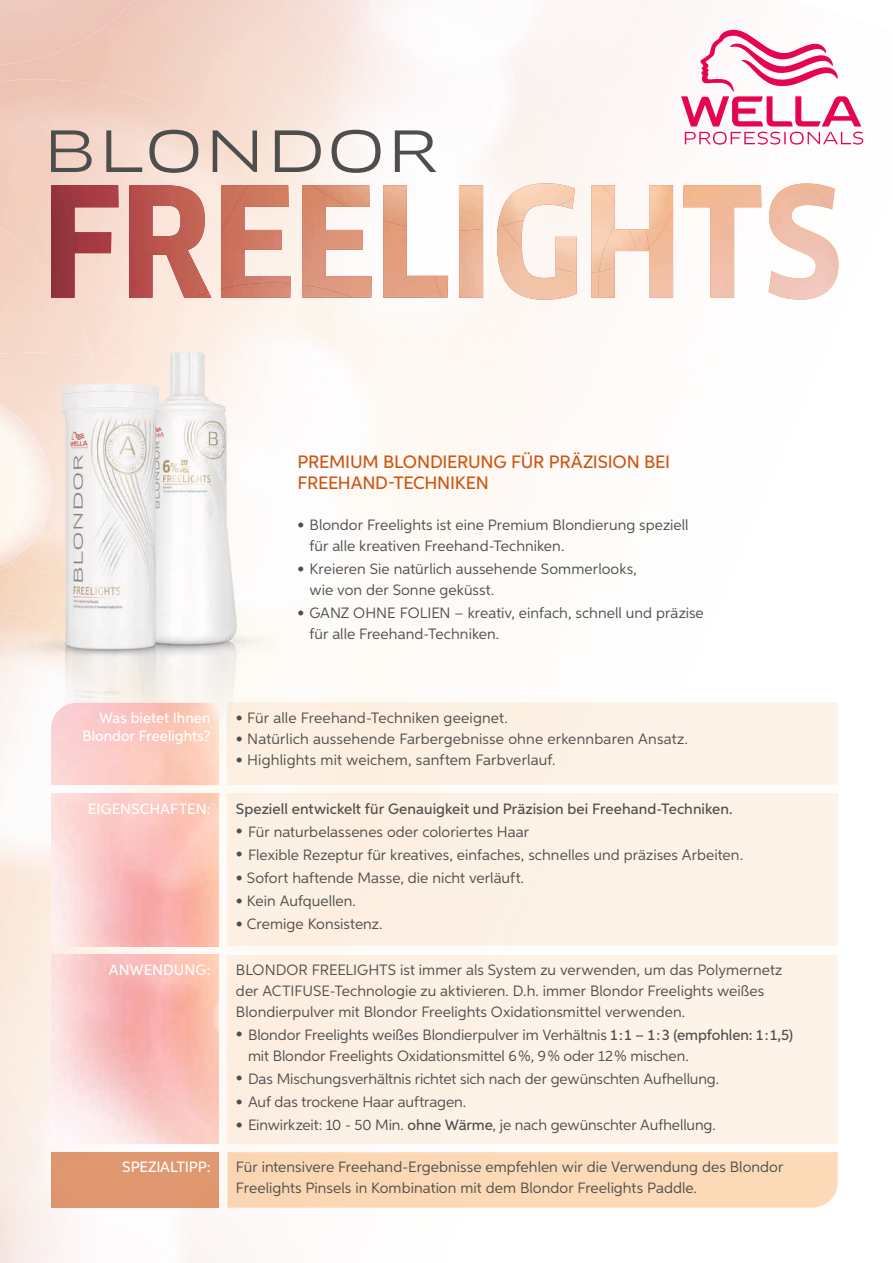
<style>
.page{position:relative;width:893px;height:1263px;background:#fff}
.page>*{position:absolute;margin:0;border:0;box-sizing:border-box;transform-origin:0 0}
.t1{font:500 18px/21px "Aspira";letter-spacing:-.01em;color:#cc5613}
.t2{font:15px/21px "Aspira";letter-spacing:.005em;color:#4e4e4d}
.t3{font:500 15px/18px "Aspira";color:#fff;text-align:right}
.t4{font:500 15px "Aspira";letter-spacing:.005em;color:#4e4e4d}
.s1{font-weight:600}
.s2{font-weight:500}
</style>
<div class="page">
<img style="left:274px;top:1px;width:50px;height:54px">
<img style="left:275px;top:0;width:78px;height:53px">
<div style="left:355px;top:463px;width:91px;height:67px;background:#fef9f3"></div>
<div style="left:531px;top:119px;width:93px;height:226px;background:#fcf6f4"></div>
<img style="left:339px;top:434px;width:30px;height:59px">
<img style="left:0;top:79px;width:263px;height:139px">
<img style="left:604px;top:263px;width:235px;height:82px">
<img style="left:324px;top:53px;width:4px;height:33px">
<img style="left:328px;top:11px;width:78px;height:67px">
<img style="left:360px;top:0;width:73px;height:71px">
<img style="left:0;top:1161px;width:189px;height:102px">
<img style="left:0;top:1234px;width:136px;height:29px">
<img style="left:36px;top:1150px;width:146px;height:83px">
<img style="left:249px;top:86px;width:282px;height:279px">
<div style="left:470px;top:139px;width:75px;height:44px;background:#fcf4f1"></div>
<img style="left:232px;top:164px;width:105px;height:168px">
<img style="left:325px;top:78px;width:145px;height:100px">
<img style="left:361px;top:77px;width:90px;height:37px">
<img style="left:451px;top:114px;width:53px;height:53px">
<img style="left:0;top:218px;width:93px;height:135px">
<div style="left:0;top:353px;width:104px;height:17px;background:#f6dbcd"></div>
<div style="left:0;top:0;width:144px;height:66px;background:#edc6b9"></div>
<div style="left:446px;top:518px;width:153px;height:12px;background:#fefaf5"></div>
<img style="left:559px;top:523px;width:40px;height:7px">
<img style="left:116px;top:347px;width:157px;height:23px">
<img style="left:0;top:370px;width:275px;height:455px">
<div style="left:227px;top:955px;width:611px;height:189px;background:#fdf2e7"></div>
<div style="left:227px;top:703px;width:611px;height:82px;background:#fdf1e5"></div>
<img style="left:51px;top:703px;width:168px;height:82px">
<div style="left:227px;top:793px;width:611px;height:153px;background:#fdf2e6"></div>
<img style="left:51px;top:794px;width:168px;height:152px">
<img style="left:51px;top:955px;width:168px;height:189px">
<div style="left:227px;top:1152px;width:611px;height:56px;background:#fcd9b7"></div>
<div style="left:51px;top:1152px;width:168px;height:56px;background:#e09870"></div>
<svg style="left:51px;top:130px;width:41px;height:42px;background:#b09d95"></svg>
<svg style="left:106px;top:130px;width:36px;height:42px;background:#cfbbb2"></svg>
<svg style="left:149px;top:130px;width:49px;height:43px;background:#c3b3ab"></svg>
<svg style="left:213px;top:130px;width:44px;height:42px;background:#c2b1a8"></svg>
<svg style="left:275px;top:130px;width:46px;height:42px;background:#beb3ad"></svg>
<svg style="left:332px;top:130px;width:49px;height:43px"></svg>
<svg style="left:395px;top:130px;width:41px;height:42px"></svg>
<svg style="left:51px;top:183px;width:710px;height:117px"></svg>
<img style="left:51px;top:185px;width:80px;height:113px">
<img style="left:131px;top:185px;width:90px;height:58px">
<img style="left:131px;top:242px;width:75px;height:56px">
<svg style="left:193px;top:293px;width:11px;height:5px"></svg>
<img style="left:221px;top:185px;width:142px;height:78px">
<img style="left:368px;top:220px;width:73px;height:78px">
<img style="left:205px;top:263px;width:163px;height:35px">
<img style="left:312px;top:185px;width:95px;height:41px">
<img style="left:435px;top:225px;width:164px;height:75px">
<img style="left:459px;top:185px;width:45px;height:46px">
<img style="left:204px;top:283px;width:146px;height:15px">
<img style="left:728px;top:184px;width:33px;height:1px">
<img style="left:648px;top:185px;width:113px;height:77px">
<img style="left:650px;top:262px;width:84px;height:36px">
<img style="left:645px;top:254px;width:4px;height:28px">
<img style="left:761px;top:183px;width:77px;height:117px">
<img style="left:645px;top:282px;width:3px;height:18px">
<img style="left:608px;top:282px;width:37px;height:18px">
<img style="left:598px;top:272px;width:17px;height:26px">
<img style="left:610px;top:183px;width:67px;height:16px">
<img style="left:504px;top:185px;width:111px;height:87px">
<img style="left:499px;top:183px;width:94px;height:42px">
<img style="left:646px;top:185px;width:27px;height:63px">
<img style="left:637px;top:229px;width:11px;height:22px">
<img style="left:599px;top:225px;width:38px;height:47px">
<svg style="left:681px;top:30px;width:182px;height:115px"></svg>
<p class="t1" style="left:298px;top:451px;width:374px">PREMIUM BLONDIERUNG FÜR PRÄZISION BEI<br>FREEHAND-TECHNIKEN</p>
<p class="t2" style="left:309px;top:514px;width:381px;text-indent:-12px"><span class="s1">•</span> Blondor Freelights ist eine Premium Blondierung speziell für alle kreativen Freehand-Techniken.</p>
<p class="t2" style="left:309px;top:558px;width:329px;text-indent:-12px"><span class="s1">•</span> Kreieren Sie natürlich aussehende Sommerlooks, wie von der Sonne geküsst.</p>
<p class="t2" style="left:309px;top:603px;width:396px;text-indent:-12px"><span class="s1">•</span> GANZ OHNE FOLIEN – kreativ, einfach, schnell und präzise für alle Freehand-Techniken.</p>
<p class="t3" style="left:82px;top:709px;width:130px">Was bietet Ihnen<br>Blondor Freelights?</p>
<p class="t3" style="left:88px;top:799px;width:124px">EIGENSCHAFTEN:</p>
<p class="t3" style="left:109px;top:961px;width:103px">ANWENDUNG:</p>
<p class="t3" style="left:122px;top:1158px;width:90px">SPEZIALTIPP:</p>
<p class="t2" style="left:236px;top:707px;width:273px">• Für alle Freehand-Techniken geeignet.</p>
<p class="t2" style="left:236px;top:728px;width:453px">• Natürlich aussehende Farbergebnisse ohne erkennbaren Ansatz.</p>
<p class="t2" style="left:236px;top:749px;width:321px">• Highlights mit weichem, sanftem Farbverlauf.</p>
<p class="t4" style="left:236px;top:799px;width:498px">Speziell entwickelt für Genauigkeit und Präzision bei Freehand-Techniken.</p>
<p class="t2" style="left:236px;top:821px;width:295px">• Für naturbelassenes oder coloriertes Haar</p>
<p class="t2" style="left:236px;top:844px;width:509px">• Flexible Rezeptur für kreatives, einfaches, schnelles und präzises Arbeiten.</p>
<p class="t2" style="left:236px;top:867px;width:289px">• Sofort haftende Masse, die nicht verläuft.</p>
<p class="t2" style="left:236px;top:890px;width:122px">• Kein Aufquellen.</p>
<p class="t2" style="left:236px;top:913px;width:148px">• Cremige Konsistenz.</p>
<p class="t2" style="left:236px;top:959px;width:548px">BLONDOR FREELIGHTS ist immer als System zu verwenden, um das Polymernetz der ACTIFUSE-Technologie zu aktivieren. D.h. immer Blondor Freelights weißes<br>Blondierpulver mit Blondor Freelights Oxidationsmittel verwenden.</p>
<p class="t2" style="left:248px;top:1024px;width:547px;text-indent:-12px">• Blondor Freelights weißes Blondierpulver im Verhältnis <span class="s2">1:1 – 1:3 (empfohlen: 1:1,5) </span>mit Blondor Freelights Oxidationsmittel 6%, 9% oder 12% mischen.</p>
<p class="t2" style="left:236px;top:1068px;width:485px">• Das Mischungsverhältnis richtet sich nach der gewünschten Aufhellung.</p>
<p class="t2" style="left:236px;top:1091px;width:232px">• Auf das trockene Haar auftragen.</p>
<p class="t2" style="left:236px;top:1114px;width:481px">• Einwirkzeit: 10 - 50 Min. <span class="s2">ohne Wärme</span>, je nach gewünschter Aufhellung.</p>
<p class="t2" style="left:236px;top:1156px;width:549px">Für intensivere Freehand-Ergebnisse empfehlen wir die Verwendung des Blondor<br>Freelights Pinsels in Kombination mit dem Blondor Freelights Paddle.</p>
</div>
